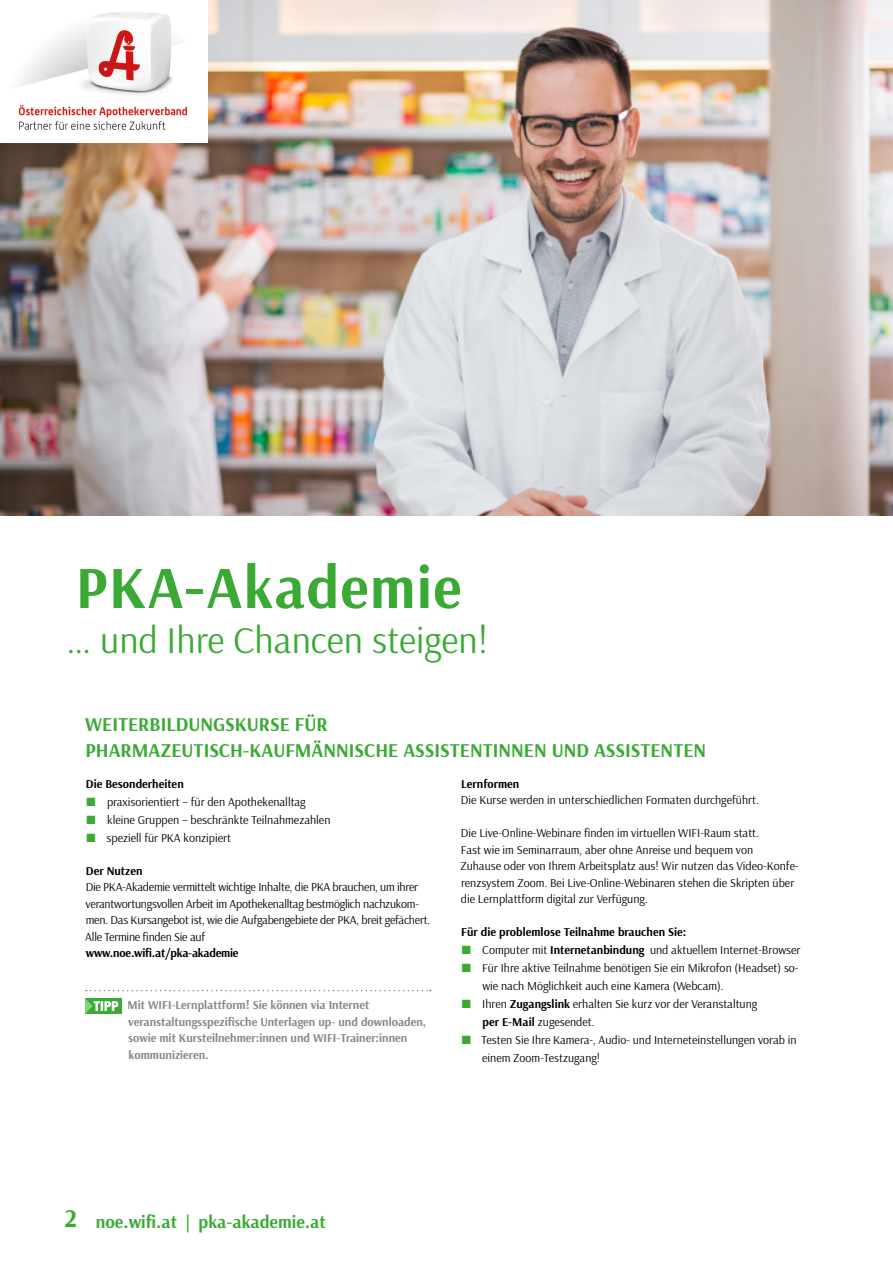
<style>
.page{position:relative;width:893px;height:1263px;background:#fff}
.page>*{position:absolute;margin:0;border:0;box-sizing:border-box;transform-origin:0 0}
.t1{font:700 60px "Arsenal";letter-spacing:.02em;color:#3aaa35}
.t2{font:37.5px "Arsenal";color:#3aaa35}
.t3{font:700 19.5px/25.5px "Arsenal";color:#3aaa35}
.t4{font:700 18px "Arsenal";color:#3aaa35}
.t5{font:12px/16.5px "Arsenal";color:#000}
.t6{font:12px/16.5px "Arsenal";letter-spacing:-.02em;color:#000}
.t7{font:700 12px/16.5px "Arsenal";color:#878787}
.t8{font:700 12px "Arsenal";color:#000}
.t9{font:700 12px "Arsenal";letter-spacing:-.02em;color:#000}
.s1{color:#3aaa35}
.s2{font-weight:700}
.s3{font-size:21px;color:#fff}
.s4{font-size:25.5px}
</style>
<div class="page">
<img style="left:0;top:0;width:893px;height:516px">
<svg style="left:86px;top:990px;width:345px;height:1px"></svg>
<div style="left:85px;top:998px;width:36px;height:16px;background:#3aaa35"></div>
<svg style="left:85px;top:998px;width:33px;height:16px"></svg>
<img style="left:0;top:0;width:207px;height:143px">
<h1 class="t1" style="left:76px;top:545px;width:387px">PKA-Akademie</h1>
<h2 class="t2" style="left:67px;top:615px;width:423px">… und Ihre Chancen steigen!</h2>
<h3 class="t3" style="left:85px;top:712px;width:623px">WEITERBILDUNGSKURSE FÜR<br>PHARMAZEUTISCH-KAUFMÄNNISCHE ASSISTENTINNEN UND ASSISTENTEN</h3>
<p class="t8" style="left:86px;top:775px;width:99px">Die Besonderheiten</p>
<p class="t5" style="left:86px;top:793px;width:221px"><span class="s1">■</span> praxisorientiert – für den Apothekenalltag</p>
<p class="t5" style="left:86px;top:811px;width:246px"><span class="s1">■</span> kleine Gruppen – beschränkte Teilnahmezahlen</p>
<p class="t5" style="left:86px;top:829px;width:146px"><span class="s1">■</span> speziell für PKA konzipiert</p>
<p class="t8" style="left:86px;top:862px;width:58px">Der Nutzen</p>
<p class="t6" style="left:85px;top:879px;width:346px">Die PKA-Akademie vermittelt wichtige Inhalte, die PKA brauchen, um ihrer verantwortungsvollen Arbeit im Apothekenalltag bestmöglich nachzukom&shy;men. Das Kursangebot ist, wie die Aufgabengebiete der PKA, breit gefächert.<br>Alle Termine finden Sie auf</p>
<p class="t9" style="left:86px;top:945px;width:154px">www.noe.wifi.at/pka-akademie</p>
<p class="t7" style="left:128px;top:997px;width:300px">Mit WIFI-Lernplattform! Sie können via Internet veranstaltungsspezifische Unterlagen up- und downloaden, sowie mit Kursteilnehmer:innen und WIFI-Trainer:innen kommunizieren.</p>
<p class="t8" style="left:461px;top:775px;width:60px">Lernformen</p>
<p class="t5" style="left:461px;top:792px;width:299px">Die Kurse werden in unterschiedlichen Formaten durchgeführt.</p>
<p class="t5" style="left:460px;top:825px;width:340px">Die Live-Online-Webinare finden im virtuellen WIFI-Raum statt.<br>Fast wie im Seminarraum, aber ohne Anreise und bequem von<br>Zuhause oder von Ihrem Arbeitsplatz aus! Wir nutzen das Video-Konfe&shy;renzsystem Zoom. Bei Live-Online-Webinaren stehen die Skripten über die Lernplattform digital zur Verfügung.</p>
<p class="t8" style="left:461px;top:924px;width:227px">Für die problemlose Teilnahme brauchen Sie:</p>
<p class="t5" style="left:462px;top:942px;width:340px"><span class="s1">■</span> Computer mit <span class="s2">Internetanbindung</span> und aktuellem Internet-Browser</p>
<p class="t5" style="left:482px;top:959px;width:318px;line-height:18px;text-indent:-21px"><span class="s1">■</span> Für Ihre aktive Teilnahme benötigen Sie ein Mikrofon (Headset) so&shy;wie nach Möglichkeit auch eine Kamera (Webcam).</p>
<p class="t5" style="left:482px;top:995px;width:276px;line-height:18px;text-indent:-21px"><span class="s1">■</span> Ihren <span class="s2">Zugangslink</span> erhalten Sie kurz vor der Veranstaltung <span class="s2">per E-Mail</span> zugesendet.</p>
<p class="t5" style="left:482px;top:1031px;width:316px;line-height:18px;text-indent:-20px"><span class="s1">■</span> Testen Sie Ihre Kamera-, Audio- und Interneteinstellungen vorab in einem Zoom-Testzugang!</p>
<h3 class="t4" style="left:49px;top:1209px;width:278px"><span class="s3">2</span> <span class="s4">2</span> noe.wifi.at | pka-akademie.at</h3>
</div>
